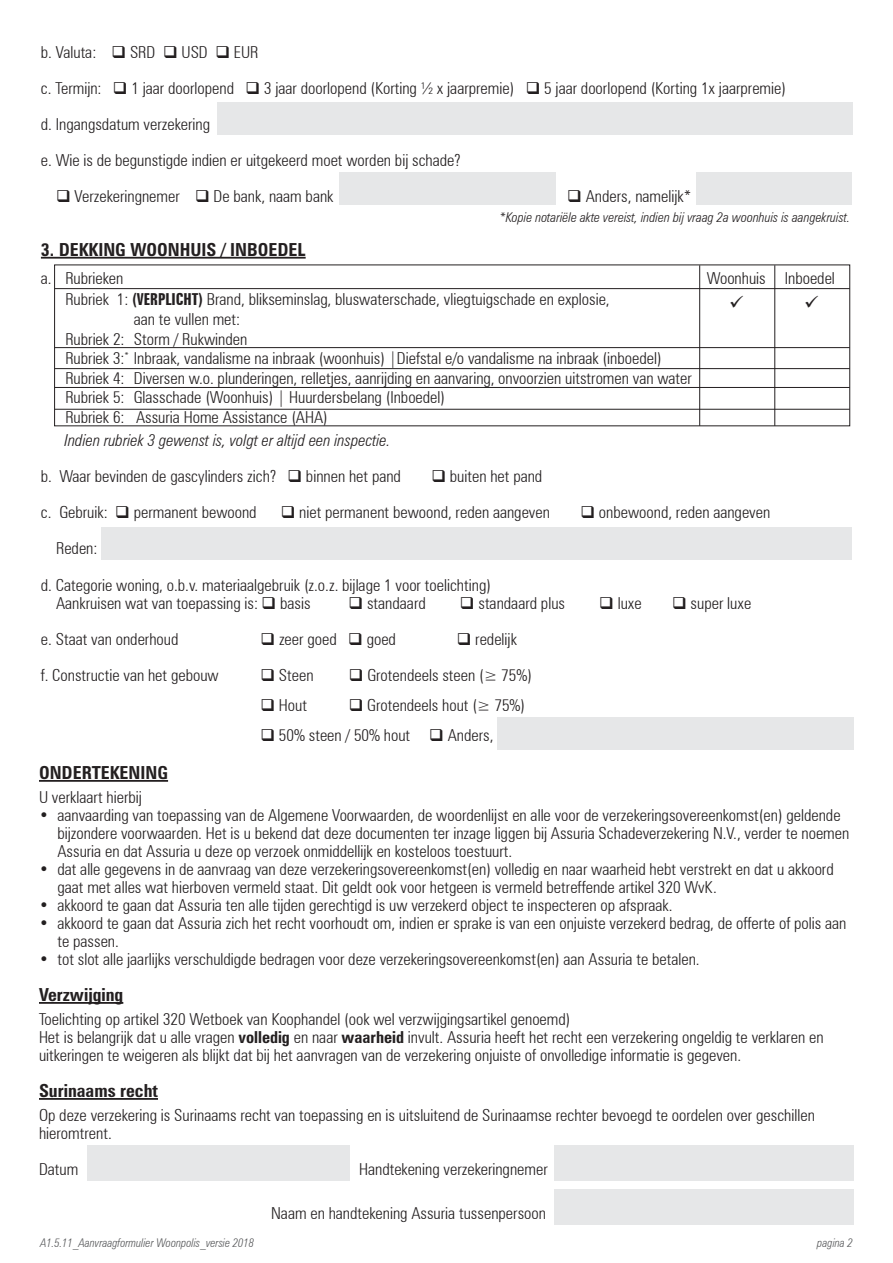
<style>
.page{position:relative;width:893px;height:1263px;background:#fff}
.page>*{position:absolute;margin:0;border:0;box-sizing:border-box;transform-origin:0 0}
.t1{font:700 condensed 18px "Zurich BT";color:#231f20}
.t2{font:300 condensed 16.5px/18px "Zurich BT";color:#231f20}
.t3{font:italic 300 condensed 16.5px "Zurich BT";color:#231f20}
.t4{font:italic 300 condensed 13.5px "Zurich BT";color:#231f20}
.t5{font:italic 300 condensed 12px "Zurich BT";color:#58595b}
.s1{font-weight:700;font-stretch:extra-condensed}
.s2{font-weight:700}
</style>
<div class="page">
<div style="left:217px;top:102px;width:635px;height:32px;background:#e6e7e8"></div>
<div style="left:102px;top:527px;width:750px;height:32px;background:#e6e7e8"></div>
<div style="left:340px;top:173px;width:216px;height:32px;background:#e6e7e8"></div>
<div style="left:696px;top:173px;width:155px;height:32px;background:#e6e7e8"></div>
<div style="left:497px;top:718px;width:356px;height:32px;background:#e6e7e8"></div>
<hr style="left:41px;top:257px;width:265px;height:2px;background:#231f20">
<hr style="left:55px;top:409px;width:795px;height:1px;background:#231f20">
<hr style="left:55px;top:387px;width:795px;height:1px;background:#231f20">
<hr style="left:55px;top:368px;width:795px;height:1px;background:#231f20">
<hr style="left:55px;top:347px;width:795px;height:1px;background:#231f20">
<hr style="left:55px;top:288px;width:795px;height:1px;background:#231f20">
<hr style="left:699px;top:265px;width:1px;height:161px;background:#231f20">
<hr style="left:774px;top:265px;width:1px;height:161px;background:#231f20">
<div style="left:87px;top:1145px;width:262px;height:36px;background:#e6e7e8"></div>
<div style="left:554px;top:1145px;width:299px;height:36px;background:#e6e7e8"></div>
<div style="left:554px;top:1189px;width:299px;height:36px;background:#e6e7e8"></div>
<hr style="left:39px;top:780px;width:129px;height:2px;background:#231f20">
<hr style="left:39px;top:1002px;width:84px;height:2px;background:#231f20">
<hr style="left:39px;top:1098px;width:119px;height:2px;background:#231f20">
<p class="t2" style="left:41px;top:34px;width:747px;line-height:36px">b. Valuta: ❑ SRD ❑ USD ❑ EUR<br>c. Termijn: ❑ 1 jaar doorlopend ❑ 3 jaar doorlopend (Korting ½ x jaarpremie) ❑ 5 jaar doorlopend (Korting 1x jaarpremie) d. Ingangsdatum verzekering<br>e. Wie is de begunstigde indien er uitgekeerd moet worden bij schade?</p>
<p class="t2" style="left:56px;top:187px;width:279px">❑ Verzekeringnemer ❑ De bank, naam bank</p>
<p class="t2" style="left:567px;top:187px;width:126px">❑ Anders, namelijk*</p>
<p class="t1" style="left:41px;top:239px;width:266px">3. DEKKING WOONHUIS / INBOEDEL</p>
<p class="t2" style="left:41px;top:269px;width:12px">a.</p>
<p class="t4" style="left:499px;top:209px;width:352px">*Kopie notariële akte vereist, indien bij vraag 2a woonhuis is aangekruist.</p>
<p class="t2" style="left:65px;top:269px;width:60px">Rubrieken</p>
<p class="t2" style="left:707px;top:269px;width:130px">Woonhuis Inboedel</p>
<p class="t2" style="left:65px;top:290px;width:546px">Rubriek 1: <span class="s1">(VERPLICHT)</span> Brand, blikseminslag, bluswaterschade, vliegtuigschade en explosie,</p>
<p class="t2" style="left:134px;top:310px;width:108px">aan te vullen met:</p>
<p class="t2" style="left:65px;top:329px;width:183px">Rubriek 2: Storm / Rukwinden</p>
<p class="t2" style="left:65px;top:349px;width:598px">Rubriek 3:<sup>*</sup> Inbraak, vandalisme na inbraak (woonhuis) |Diefstal e/o vandalisme na inbraak (inboedel)</p>
<p class="t2" style="left:65px;top:368px;width:628px">Rubriek 4: Diversen w.o. plunderingen, relletjes, aanrijding en aanvaring, onvoorzien uitstromen van water</p>
<p class="t2" style="left:65px;top:388px;width:381px">Rubriek 5: Glasschade (Woonhuis) | Huurdersbelang (Inboedel)</p>
<p class="t2" style="left:65px;top:407px;width:264px">Rubriek 6: Assuria Home Assistance (AHA)</p>
<p class="t3" style="left:65px;top:430px;width:328px">Indien rubriek 3 gewenst is, volgt er altijd een inspectie.</p>
<p class="t2" style="left:41px;top:467px;width:362px">b. Waar bevinden de gascylinders zich? ❑ binnen het pand</p>
<p class="t2" style="left:431px;top:467px;width:112px">❑ buiten het pand</p>
<p class="t2" style="left:41px;top:503px;width:217px">c. Gebruik: ❑ permanent bewoond</p>
<p class="t2" style="left:281px;top:503px;width:271px">❑ niet permanent bewoond, reden aangeven</p>
<p class="t2" style="left:580px;top:503px;width:191px">❑ onbewoond, reden aangeven</p>
<p class="t2" style="left:41px;top:530px;width:452px;line-height:36px;text-indent:15px">Reden:<br>d. Categorie woning, o.b.v. materiaalgebruik (z.o.z. bijlage 1 voor toelichting)</p>
<p class="t2" style="left:56px;top:593px;width:256px">Aankruisen wat van toepassing is: ❑ basis</p>
<p class="t2" style="left:349px;top:593px;width:79px">❑ standaard</p>
<p class="t2" style="left:460px;top:593px;width:107px">❑ standaard plus</p>
<p class="t2" style="left:599px;top:593px;width:44px">❑ luxe</p>
<p class="t2" style="left:672px;top:593px;width:81px">❑ super luxe</p>
<p class="t2" style="left:41px;top:629px;width:139px">e. Staat van onderhoud</p>
<p class="t2" style="left:261px;top:629px;width:137px">❑ zeer goed ❑ goed</p>
<p class="t2" style="left:457px;top:629px;width:62px">❑ redelijk</p>
<p class="t2" style="left:41px;top:665px;width:179px">f. Constructie van het gebouw</p>
<p class="t2" style="left:260px;top:665px;width:55px">❑ Steen</p>
<p class="t2" style="left:349px;top:665px;width:185px">❑ Grotendeels steen (≥ 75%)</p>
<p class="t2" style="left:260px;top:695px;width:48px">❑ Hout</p>
<p class="t2" style="left:349px;top:695px;width:178px">❑ Grotendeels hout (≥ 75%)</p>
<p class="t2" style="left:260px;top:725px;width:235px">❑ 50% steen / 50% hout ❑ Anders,</p>
<p class="t1" style="left:39px;top:762px;width:131px">ONDERTEKENING</p>
<p class="t2" style="left:39px;top:788px;width:104px">U verklaart hierbij</p>
<p class="t2" style="left:57px;top:806px;width:793px;text-indent:-18px">• aanvaarding van toepassing van de Algemene Voorwaarden, de woordenlijst en alle voor de verzekeringsovereenkomst(en) geldende bijzondere voorwaarden. Het is u bekend dat deze documenten ter inzage liggen bij Assuria Schadeverzekering N.V., verder te noemen<br>Assuria en dat Assuria u deze op verzoek onmiddellijk en kosteloos toestuurt.</p>
<p class="t2" style="left:57px;top:860px;width:778px;text-indent:-18px">• dat alle gegevens in de aanvraag van deze verzekeringsovereenkomst(en) volledig en naar waarheid hebt verstrekt en dat u akkoord gaat met alles wat hierboven vermeld staat. Dit geldt ook voor hetgeen is vermeld betreffende artikel 320 WvK.</p>
<p class="t2" style="left:39px;top:896px;width:635px">• akkoord te gaan dat Assuria ten alle tijden gerechtigd is uw verzekerd object te inspecteren op afspraak.</p>
<p class="t2" style="left:57px;top:914px;width:790px;text-indent:-18px">• akkoord te gaan dat Assuria zich het recht voorhoudt om, indien er sprake is van een onjuiste verzekerd bedrag, de offerte of polis aan te passen.</p>
<p class="t2" style="left:39px;top:950px;width:662px">• tot slot alle jaarlijks verschuldigde bedragen voor deze verzekeringsovereenkomst(en) aan Assuria te betalen.</p>
<p class="t1" style="left:39px;top:984px;width:86px">Verzwijging</p>
<p class="t2" style="left:39px;top:1010px;width:786px">Toelichting op artikel 320 Wetboek van Koophandel (ook wel verzwijgingsartikel genoemd)<br>Het is belangrijk dat u alle vragen <span class="s2">volledig</span> en naar <span class="s2">waarheid</span> invult. Assuria heeft het recht een verzekering ongeldig te verklaren en uitkeringen te weigeren als blijkt dat bij het aanvragen van de verzekering onjuiste of onvolledige informatie is gegeven.</p>
<p class="t1" style="left:39px;top:1080px;width:121px">Surinaams recht</p>
<p class="t2" style="left:39px;top:1106px;width:777px">Op deze verzekering is Surinaams recht van toepassing en is uitsluitend de Surinaamse rechter bevoegd te oordelen over geschillen hieromtrent.</p>
<p class="t2" style="left:39px;top:1160px;width:41px">Datum</p>
<p class="t2" style="left:359px;top:1160px;width:190px">Handtekening verzekeringnemer</p>
<p class="t2" style="left:271px;top:1204px;width:276px">Naam en handtekening Assuria tussenpersoon</p>
<p class="t5" style="left:40px;top:1236px;width:215px">A1.5.11_Aanvraagformulier Woonpolis_versie 2018</p>
<p class="t5" style="left:817px;top:1236px;width:37px">pagina 2</p>
</div>
